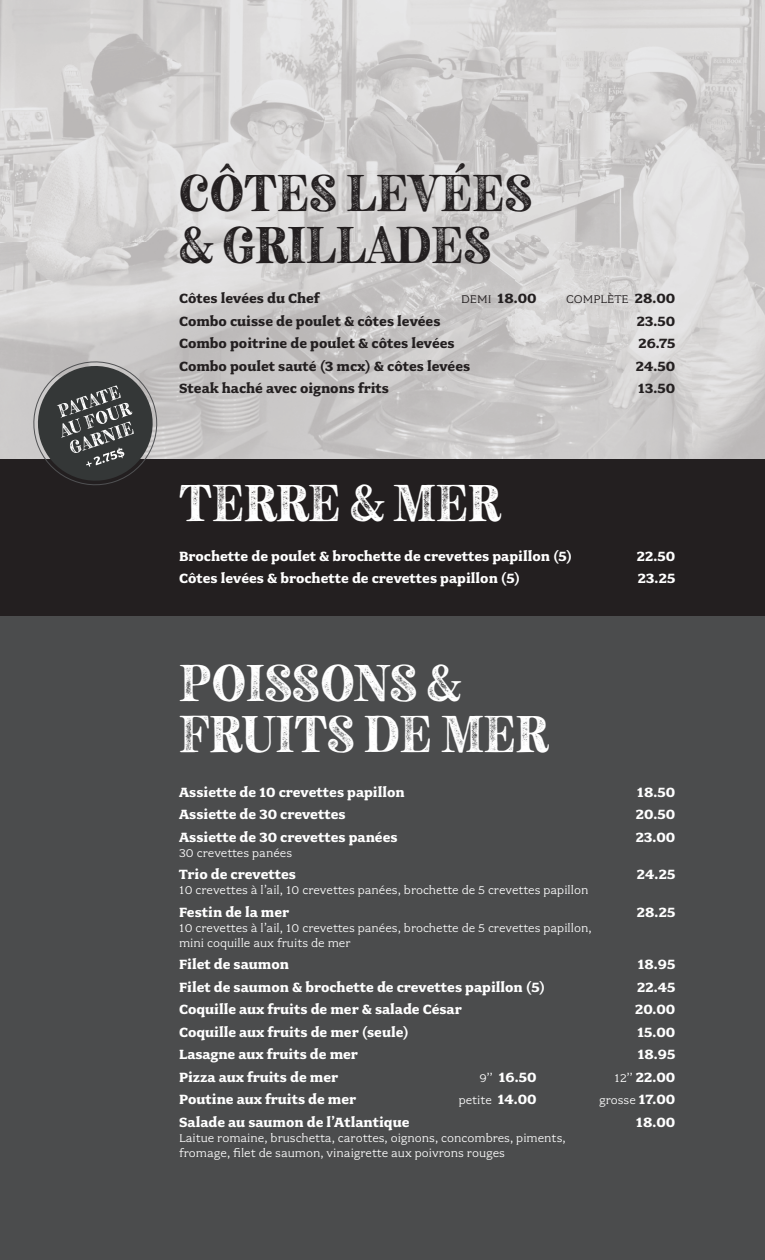
<style>
.page{position:relative;width:765px;height:1260px;background:#fff}
.page>*{position:absolute;margin:0;border:0;box-sizing:border-box;transform-origin:0 0}
.t1{font:45px/51.2px "Neato Serif Rough";color:#fff}
.t2{font:45px/52.5px "Neato Serif Rough";color:#231f20}
.t3{font:700 15px "Fairplex Wide OT";color:#fff}
.t4{font:700 15px "Fairplex Wide OT";color:#231f20}
.t5{font:12.5px/15px "Fairplex Wide OT";color:#fff}
.t6{font:12.5px "Fairplex Wide OT";color:#231f20}
.s1{font-weight:400;font-size:12.5px}
.s2{font-weight:700;font-size:15px}
</style>
<div class="page">
<div style="left:0;top:460px;width:765px;height:800px;background:#4b4c4d"></div>
<img style="left:0;top:0;width:765px;height:459px">
<div style="left:0;top:459px;width:765px;height:157px;background:#231f20"></div>
<svg style="left:26px;top:354px;width:138px;height:132px;background:#686969"></svg>
<h1 class="t2" style="left:179px;top:167px;width:355px">CÔTES LEVÉES &amp; GRILLADES</h1>
<p class="t4" style="left:179px;top:290px;width:142px">Côtes levées du Chef</p>
<p class="t4" style="left:461px;top:290px;width:77px"><span class="s1">DEMI</span> 18.00</p>
<p class="t6" style="left:566px;top:292px;width:111px">COMPLÈTE <span class="s2">28.00</span></p>
<p class="t4" style="left:179px;top:312px;width:263px">Combo cuisse de poulet &amp; côtes levées</p>
<p class="t4" style="left:637px;top:312px;width:40px">23.50</p>
<p class="t4" style="left:179px;top:335px;width:277px">Combo poitrine de poulet &amp; côtes levées</p>
<p class="t4" style="left:638px;top:335px;width:38px">26.75</p>
<p class="t4" style="left:179px;top:357px;width:293px">Combo poulet sauté (3 mcx) &amp; côtes levées</p>
<p class="t4" style="left:636px;top:357px;width:41px">24.50</p>
<p class="t4" style="left:179px;top:380px;width:211px">Steak haché avec oignons frits</p>
<p class="t4" style="left:638px;top:380px;width:39px">13.50</p>
<h1 class="t1" style="left:179px;top:478px;width:322px">TERRE &amp; MER</h1>
<p class="t3" style="left:179px;top:547px;width:395px">Brochette de poulet &amp; brochette de crevettes papillon (5)</p>
<p class="t3" style="left:637px;top:547px;width:40px">22.50</p>
<p class="t3" style="left:179px;top:570px;width:343px">Côtes levées &amp; brochette de crevettes papillon (5)</p>
<p class="t3" style="left:638px;top:570px;width:39px">23.25</p>
<h1 class="t1" style="left:179px;top:658px;width:370px">POISSONS &amp;<br>FRUITS DE MER</h1>
<p class="t3" style="left:179px;top:784px;width:227px">Assiette de 10 crevettes papillon</p>
<p class="t3" style="left:637px;top:784px;width:40px">18.50</p>
<p class="t3" style="left:179px;top:806px;width:168px">Assiette de 30 crevettes</p>
<p class="t3" style="left:636px;top:806px;width:41px">20.50</p>
<p class="t3" style="left:179px;top:829px;width:220px">Assiette de 30 crevettes panées</p>
<p class="t3" style="left:636px;top:829px;width:41px">23.00</p>
<p class="t5" style="left:179px;top:845px;width:115px">30 crevettes panées</p>
<p class="t3" style="left:179px;top:866px;width:118px">Trio de crevettes</p>
<p class="t3" style="left:637px;top:866px;width:40px">24.25</p>
<p class="t5" style="left:179px;top:883px;width:411px">10 crevettes à l’ail, 10 crevettes panées, brochette de 5 crevettes papillon</p>
<p class="t3" style="left:179px;top:904px;width:112px">Festin de la mer</p>
<p class="t3" style="left:637px;top:904px;width:40px">28.25</p>
<p class="t5" style="left:179px;top:920px;width:414px">10 crevettes à l’ail, 10 crevettes panées, brochette de 5 crevettes papillon, mini coquille aux fruits de mer</p>
<p class="t3" style="left:179px;top:956px;width:111px">Filet de saumon</p>
<p class="t3" style="left:638px;top:956px;width:39px">18.95</p>
<p class="t3" style="left:179px;top:979px;width:367px">Filet de saumon &amp; brochette de crevettes papillon (5)</p>
<p class="t3" style="left:637px;top:979px;width:40px">22.45</p>
<p class="t3" style="left:179px;top:1001px;width:284px">Coquille aux fruits de mer &amp; salade César</p>
<p class="t3" style="left:635px;top:1001px;width:42px">20.00</p>
<p class="t3" style="left:179px;top:1024px;width:231px">Coquille aux fruits de mer (seule)</p>
<p class="t3" style="left:637px;top:1024px;width:39px">15.00</p>
<p class="t3" style="left:179px;top:1046px;width:180px">Lasagne aux fruits de mer</p>
<p class="t3" style="left:638px;top:1046px;width:39px">18.95</p>
<p class="t3" style="left:179px;top:1069px;width:161px">Pizza aux fruits de mer</p>
<p class="t3" style="left:479px;top:1069px;width:59px"><span class="s1">9’’</span> 16.50</p>
<p class="t3" style="left:615px;top:1069px;width:62px"><span class="s1">12’’</span> 22.00</p>
<p class="t3" style="left:179px;top:1091px;width:179px">Poutine aux fruits de mer</p>
<p class="t5" style="left:459px;top:1093px;width:79px">petite <span class="s2">14.00</span></p>
<p class="t5" style="left:599px;top:1093px;width:78px">grosse <span class="s2">17.00</span></p>
<p class="t3" style="left:179px;top:1114px;width:232px">Salade au saumon de l’Atlantique</p>
<p class="t3" style="left:636px;top:1114px;width:41px">18.00</p>
<p class="t5" style="left:179px;top:1130px;width:388px">Laitue romaine, bruschetta, carottes, oignons, concombres, piments, fromage, filet de saumon, vinaigrette aux poivrons rouges</p>
</div>
